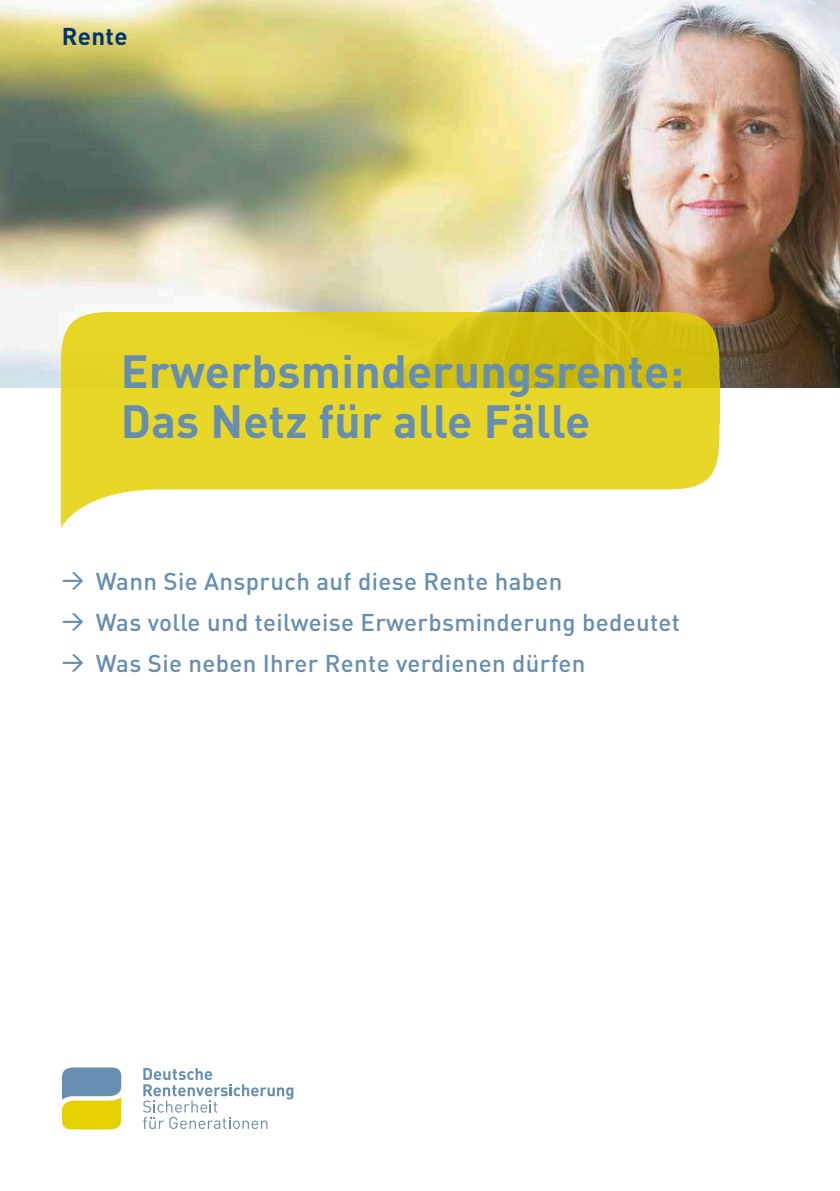
<style>
.page{position:relative;width:840px;height:1191px;background:#fff}
.page>*{position:absolute;margin:0;border:0;box-sizing:border-box;transform-origin:0 0}
.t1{font:700 46px/50.4px "DIN";letter-spacing:.005em;color:#668eb0}
.t2{font:500 24px "DIN";letter-spacing:.015em;color:#668eb0}
.t3{font:700 24px "DIN";letter-spacing:.015em;color:#003472}
.s1{font-family:"DIN Medium Alternate";font-weight:400;font-size:22px}
</style>
<div class="page">
<img style="left:0;top:0;width:839px;height:388px">
<img style="left:62px;top:312px;width:657px;height:214px">
<svg style="left:62px;top:1067px;width:59px;height:62px;background:#aeb669"></svg>
<svg style="left:143px;top:1068px;width:150px;height:61px"></svg>
<p class="t3" style="left:62px;top:21px;width:67px">Rente</p>
<h1 class="t1" style="left:121px;top:344px;width:564px">Erwerbsminderungsrente:<br>Das Netz für alle Fälle</h1>
<p class="t2" style="left:62px;top:565px;width:502px"><span class="s1">&gt;</span> Wann Sie Anspruch auf diese Rente haben</p>
<p class="t2" style="left:62px;top:606px;width:619px"><span class="s1">&gt;</span> Was volle und teilweise Erwerbsminderung bedeutet</p>
<p class="t2" style="left:62px;top:647px;width:525px"><span class="s1">&gt;</span> Was Sie neben Ihrer Rente verdienen dürfen</p>
</div>
